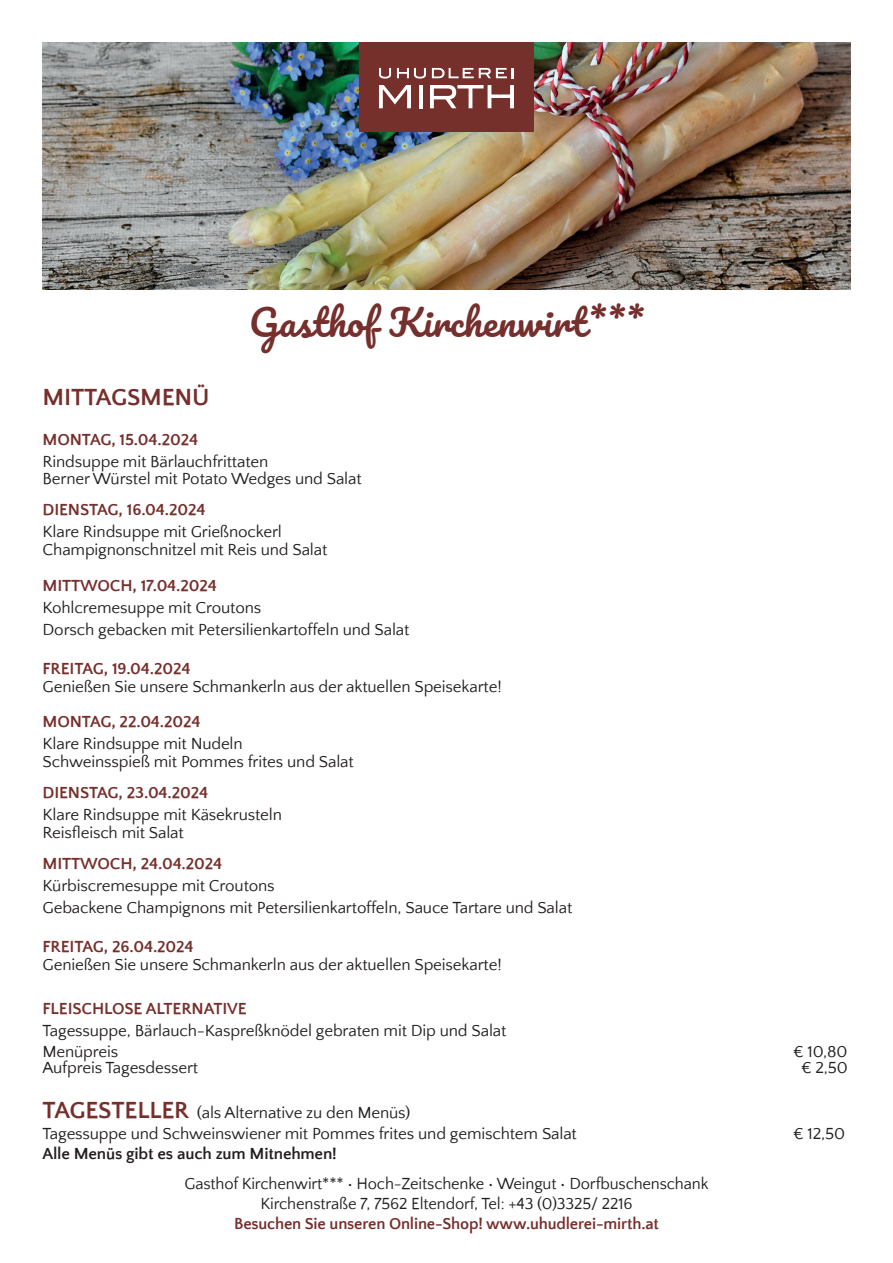
<style>
.page{position:relative;width:893px;height:1263px;background:#fff}
.page>*{position:absolute;margin:0;border:0;box-sizing:border-box;transform-origin:0 0}
.t1{font:36px "Pacifico";letter-spacing:.01em;color:#752f2c}
.t2{font:700 24px "Quattrocento Sans";letter-spacing:-.01em;color:#752f2c}
.t3{font:16.5px/17.7px "Quattrocento Sans";letter-spacing:-.01em;color:#231f20}
.t4{font:700 16.5px "Quattrocento Sans";letter-spacing:-.01em;color:#752f2c}
.t5{font:700 16.5px "Quattrocento Sans";letter-spacing:-.01em;color:#231f20}
.s1{font-weight:700;font-size:24px;color:#752f2c}
</style>
<div class="page">
<img style="left:43px;top:43px;width:807px;height:247px">
<div style="left:359px;top:43px;width:174px;height:89px;background:#76302c"></div>
<svg style="left:379px;top:85px;width:32px;height:23px"></svg>
<hr style="left:419px;top:85px;width:3px;height:23px;background:#fff">
<svg style="left:430px;top:85px;width:84px;height:23px"></svg>
<svg style="left:397px;top:68px;width:29px;height:11px"></svg>
<svg style="left:379px;top:68px;width:12px;height:11px"></svg>
<svg style="left:432px;top:68px;width:82px;height:10px"></svg>
<h1 class="t1" style="left:249px;top:303px;width:396px">Gasthof Kirchenwirt***</h1>
<h2 class="t2" style="left:43px;top:385px;width:169px">MITTAGSMENÜ</h2>
<p class="t4" style="left:43px;top:431px;width:157px">MONTAG, 15.04.2024</p>
<p class="t3" style="left:43px;top:453px;width:321px">Rindsuppe mit Bärlauchfrittaten<br>Berner Würstel mit Potato Wedges und Salat</p>
<p class="t4" style="left:43px;top:501px;width:165px">DIENSTAG, 16.04.2024</p>
<p class="t3" style="left:43px;top:524px;width:286px">Klare Rindsuppe mit Grießnockerl<br>Champignonschnitzel mit Reis und Salat</p>
<p class="t4" style="left:43px;top:577px;width:176px">MITTWOCH, 17.04.2024</p>
<p class="t3" style="left:43px;top:597px;width:368px;line-height:22px">Kohlcremesuppe mit Croutons<br>Dorsch gebacken mit Petersilienkartoffeln und Salat</p>
<p class="t4" style="left:43px;top:660px;width:150px">FREITAG, 19.04.2024</p>
<p class="t3" style="left:43px;top:678px;width:461px">Genießen Sie unsere Schmankerln aus der aktuellen Speisekarte!</p>
<p class="t4" style="left:43px;top:713px;width:160px">MONTAG, 22.04.2024</p>
<p class="t3" style="left:43px;top:735px;width:313px">Klare Rindsuppe mit Nudeln<br>Schweinsspieß mit Pommes frites und Salat</p>
<p class="t4" style="left:43px;top:784px;width:167px">DIENSTAG, 23.04.2024</p>
<p class="t3" style="left:43px;top:806px;width:241px">Klare Rindsuppe mit Käsekrusteln<br>Reisfleisch mit Salat</p>
<p class="t4" style="left:43px;top:855px;width:181px">MITTWOCH, 24.04.2024</p>
<p class="t3" style="left:43px;top:875px;width:531px;line-height:22px">Kürbiscremesuppe mit Croutons<br>Gebackene Champignons mit Petersilienkartoffeln, Sauce Tartare und Salat</p>
<p class="t4" style="left:43px;top:938px;width:153px">FREITAG, 26.04.2024</p>
<p class="t3" style="left:43px;top:956px;width:461px">Genießen Sie unsere Schmankerln aus der aktuellen Speisekarte!</p>
<p class="t4" style="left:43px;top:1000px;width:206px">FLEISCHLOSE ALTERNATIVE</p>
<p class="t3" style="left:43px;top:1021px;width:465px;line-height:20.7px">Tagessuppe, Bärlauch-Kaspreßknödel gebraten mit Dip und Salat<br>Menüpreis</p>
<p class="t3" style="left:793px;top:1043px;width:56px">€ 10,80</p>
<p class="t3" style="left:43px;top:1060px;width:157px">Aufpreis Tagesdessert</p>
<p class="t3" style="left:801px;top:1060px;width:48px">€ 2,50</p>
<p class="t3" style="left:43px;top:1102px;width:536px;line-height:20.7px"><span class="s1">TAGESTELLER</span> (als Alternative zu den Menüs)<br>Tagessuppe und Schweinswiener mit Pommes frites und gemischtem Salat</p>
<p class="t3" style="left:793px;top:1125px;width:54px">€ 12,50</p>
<p class="t5" style="left:43px;top:1145px;width:296px">Alle Menüs gibt es auch zum Mitnehmen!</p>
<p class="t3" style="left:184px;top:1174px;width:526px;line-height:19.8px;text-align:center">Gasthof Kirchenwirt*** • Hoch-Zeitschenke • Weingut • Dorfbuschenschank<br>Kirchenstraße 7, 7562 Eltendorf, Tel: +43 (0)3325/ 2216</p>
<p class="t4" style="left:234px;top:1215px;width:426px">Besuchen Sie unseren Online-Shop! www.uhudlerei-mirth.at</p>
</div>
